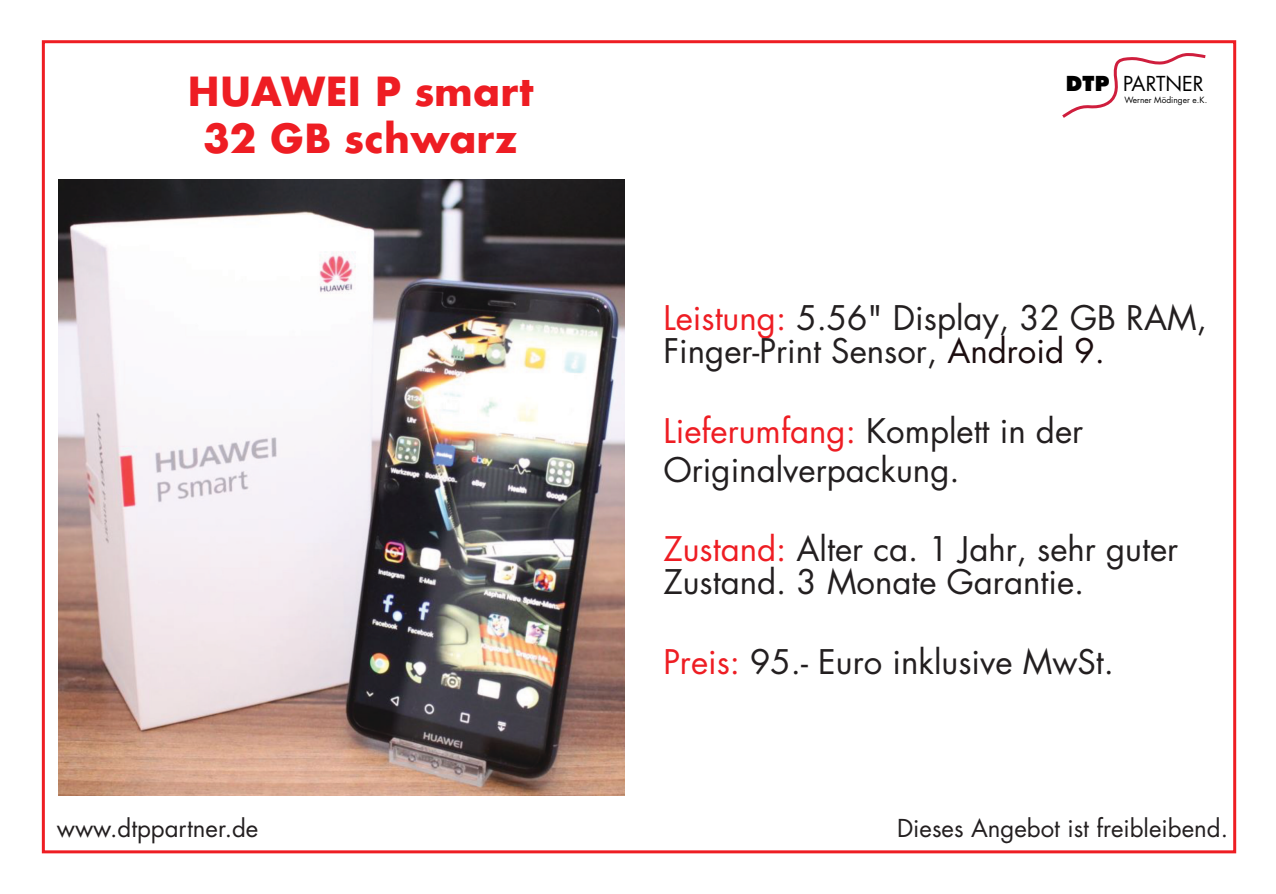
<style>
.page{position:relative;width:1276px;height:894px;background:#fff}
.page>*{position:absolute;margin:0;border:0;box-sizing:border-box;transform-origin:0 0}
.t1{font:700 39px/46.8px "Futura";color:#ee1d23;text-align:center}
.t2{font:33px/33px "Futura";color:#231f20}
.t3{font:24px "Futura";color:#231f20}
.t4{font:20.1px "Futura";color:#000}
.t5{font:8.4px "Futura";letter-spacing:.005em;color:#000}
.s1{font-weight:800}
.s2{color:#ee1d23}
.s3{color:#1c0d0f}
</style>
<div class="page">
<div style="left:42px;top:40px;width:1194px;height:813px;background:#fff;border:3px solid #ee1d23"></div>
<svg style="left:1062px;top:53px;width:144px;height:65px"></svg>
<img style="left:58px;top:179px;width:567px;height:615px">
<p class="t1" style="left:187px;top:72px;width:348px">HUAWEI P smart<br>32 GB schwarz</p>
<p class="t3" style="left:57px;top:816px;width:203px">www.dtppartner.de</p>
<p class="t4" style="left:1066px;top:74px;width:139px"><span class="s1">DTP</span> PARTNER</p>
<p class="t5" style="left:1124px;top:96px;width:84px">Werner Mödinger e.K.</p>
<p class="t2" style="left:663px;top:304px;width:545px"><span class="s2">Leistung:</span> 5.56" Display, 32 GB RAM,<br>Finger-Print Sensor, <span class="s3">Android 9.</span></p>
<p class="t2" style="left:663px;top:413px;width:421px;line-height:39.6px"><span class="s2">Lieferumfang:</span> Komplett in der<br>Originalverpackung.</p>
<p class="t2" style="left:663px;top:535px;width:516px"><span class="s2">Zustand:</span> Alter ca. 1 Jahr, sehr guter<br>Zustand. 3 Monate Garantie.</p>
<p class="t2" style="left:663px;top:647px;width:452px"><span class="s2">Preis:</span> 95.- Euro inklusive MwSt.</p>
<p class="t3" style="left:897px;top:816px;width:332px">Dieses Angebot ist freibleibend.</p>
</div>
